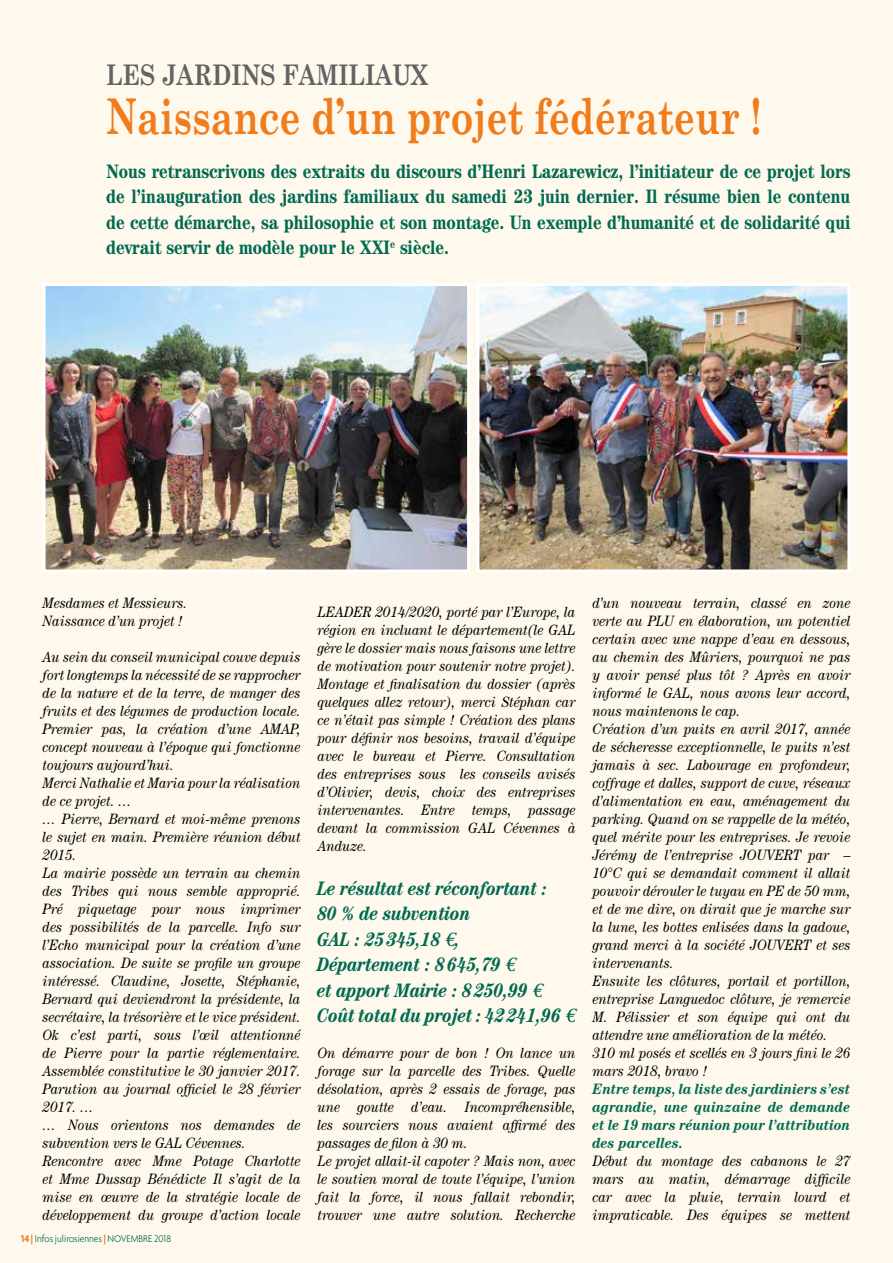
<style>
.page{position:relative;width:893px;height:1263px;background:#fff9ed}
.page>*{position:absolute;margin:0;border:0;box-sizing:border-box;transform-origin:0 0}
.t1{font:700 49.5px "Century Schoolbook";color:#ef7d1e;scale:.75 1}
.t2{font:700 28.5px "Century Schoolbook";color:#646363;scale:.8 1}
.t3{font:700 condensed 19.5px/25.5px "Century";color:#006a50;text-align:justify}
.t4{font:italic 700 condensed 19.5px/25.5px "Century";color:#006a50}
.t5{font:italic 15px/18px "Century";color:#000;scale:.9 1}
.t6{font:italic 700 15px/18px "Century";color:#006a50;text-align:justify;scale:.9 1}
.t7{font:300 10.5px "Agenda";color:#006a50;scale:.9 1}
.s1{font-weight:700;color:#ef7d1e}
.s2{font-family:"Euro Serif";font-weight:400;font-stretch:normal}
</style>
<div class="page">
<img style="left:480px;top:287px;width:366px;height:281px">
<div style="left:476px;top:283px;width:374px;height:289px;border:3px solid #fff"></div>
<img style="left:47px;top:287px;width:419px;height:281px">
<div style="left:43px;top:283px;width:427px;height:289px;border:3px solid #fff"></div>
<h2 class="t2" style="left:106px;top:57px;width:404px">LES JARDINS FAMILIAUX</h2>
<h1 class="t1" style="left:106px;top:87px;width:875px">Naissance d’un projet fédérateur !</h1>
<p class="t3" style="left:106px;top:158px;width:746px">Nous retranscrivons des extraits du discours d’Henri Lazarewicz, l’initiateur de ce projet lors de l’inauguration des jardins familiaux du samedi 23 juin dernier. Il résume bien le contenu de cette démarche, sa philosophie et son montage. Un exemple d’humanité et de solidarité qui devrait servir de modèle pour le XXI<sup>e</sup> siècle.</p>
<p class="t5" style="left:43px;top:594px;width:162px">Mesdames et Messieurs.<br>Naissance d’un projet !</p>
<p class="t5" style="left:43px;top:648px;width:288px">Au sein du conseil municipal couve depuis fort longtemps la nécessité de se rapprocher de la nature et de la terre, de manger des fruits et des légumes de production locale.<br>Premier pas, la création d’une AMAP, concept nouveau à l’époque qui fonctionne toujours aujourd’hui.<br>Merci Nathalie et Maria pour la réalisation de ce projet. …<br>… Pierre, Bernard et moi-même prenons le sujet en main. Première réunion début 2015.<br>La mairie possède un terrain au chemin des Tribes qui nous semble approprié.<br>Pré piquetage pour nous imprimer des possibilités de la parcelle. Info sur l’Echo municipal pour la création d’une association. De suite se profile un groupe intéressé. Claudine, Josette, Stéphanie, Bernard qui deviendront la présidente, la secrétaire, la trésorière et le vice président.<br>Ok c’est parti, sous l’œil attentionné de Pierre pour la partie réglementaire.<br>Assemblée constitutive le 30 janvier 2017.<br>Parution au journal officiel le 28 février 2017. …<br>… Nous orientons nos demandes de subvention vers le GAL Cévennes.<br>Rencontre avec Mme Potage Charlotte et Mme Dussap Bénédicte Il s’agit de la mise en œuvre de la stratégie locale de développement du groupe d’action locale</p>
<p class="t7" style="left:21px;top:1232px;width:168px"><span class="s1">14 |</span> Infos julirosiennes <span class="s1">|</span> NOVEMBRE 2018</p>
<p class="t5" style="left:317px;top:603px;width:288px;text-align:justify">LEADER 2014/2020, porté par l’Europe, la région en incluant le département(le GAL gère le dossier mais nous faisons une lettre de motivation pour soutenir notre projet).<br>Montage et finalisation du dossier (après quelques allez retour), merci Stéphan car ce n’était pas simple ! Création des plans pour définir nos besoins, travail d’équipe avec le bureau et Pierre. Consultation des entreprises sous les conseils avisés d’Olivier, devis, choix des entreprises intervenantes. Entre temps, passage devant la commission GAL Cévennes à Anduze.</p>
<h3 class="t4" style="left:317px;top:875px;width:259px">Le résultat est réconfortant :<br>80 % de subvention<br>GAL : 25 345,18 <span class="s2">€</span>,<br>Département : 8 645,79 <span class="s2">€<br></span>et apport Mairie : 8 250,99 <span class="s2">€<br></span>Coût total du projet : 42 241,96 <span class="s2">€</span></h3>
<p class="t5" style="left:317px;top:1044px;width:288px">On démarre pour de bon ! On lance un forage sur la parcelle des Tribes. Quelle désolation, après 2 essais de forage, pas une goutte d’eau. Incompréhensible, les sourciers nous avaient affirmé des passages de filon à 30 m.<br>Le projet allait-il capoter ? Mais non, avec le soutien moral de toute l’équipe, l’union fait la force, il nous fallait rebondir, trouver une autre solution. Recherche</p>
<p class="t5" style="left:592px;top:594px;width:288px">d’un nouveau terrain, classé en zone verte au PLU en élaboration, un potentiel certain avec une nappe d’eau en dessous, au chemin des Mûriers, pourquoi ne pas y avoir pensé plus tôt ? Après en avoir informé le GAL, nous avons leur accord, nous maintenons le cap.<br>Création d’un puits en avril 2017, année de sécheresse exceptionnelle, le puits n’est jamais à sec. Labourage en profondeur, coffrage et dalles, support de cuve, réseaux d’alimentation en eau, aménagement du parking. Quand on se rappelle de la météo, quel mérite pour les entreprises. Je revoie Jérémy de l’entreprise JOUVERT par – 10°C qui se demandait comment il allait pouvoir dérouler le tuyau en PE de 50 mm, et de me dire, on dirait que je marche sur la lune, les bottes enlisées dans la gadoue, grand merci à la société JOUVERT et ses intervenants.<br>Ensuite les clôtures, portail et portillon, entreprise Languedoc clôture, je remercie M. Pélissier et son équipe qui ont du attendre une amélioration de la météo.<br>310 ml posés et scellés en 3 jours fini le 26 mars 2018, bravo !</p>
<p class="t6" style="left:592px;top:1080px;width:288px">Entre temps, la liste des jardiniers s’est agrandie, une quinzaine de demande et le 19 mars réunion pour l’attribution des parcelles.</p>
<p class="t5" style="left:592px;top:1152px;width:288px;text-align:justify">Début du montage des cabanons le 27 mars au matin, démarrage difficile car avec la pluie, terrain lourd et impraticable. Des équipes se mettent</p>
</div>
